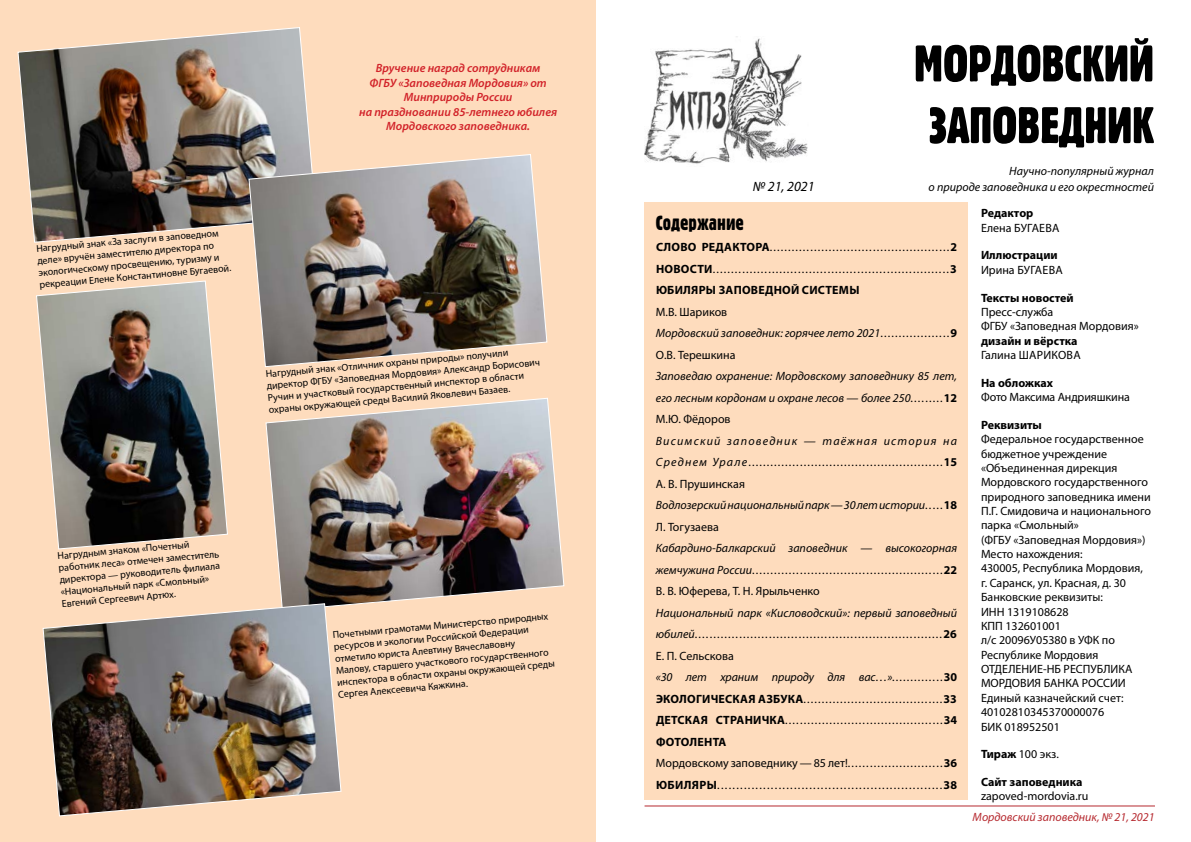
<style>
.page{position:relative;width:1191px;height:842px;background:#fff}
.page>*{position:absolute;margin:0;border:0;box-sizing:border-box;transform-origin:0 0}
.t1{font:50px/61.7px "Bloc Ext Cond C";color:#000;text-align:center}
.t2{font:20px "Bloc Ext Cond C";color:#000}
.t3{font:italic 14px "Myriad Pro";color:#000}
.t4{font:12px/14.4px "Myriad Pro";color:#000}
.t5{font:italic 12px/21.5px "Myriad Pro";color:#000;text-align:justify}
.t6{font:italic 600 12px/14.4px "Myriad Pro";color:#d2232a;text-align:center}
.t7{font:700 12px "Myriad Pro";color:#000}
.t8{font:italic 12px "Myriad Pro";color:#b6292f}
.t9{font:10px/12px "Myriad Pro";color:#000}
.s1{font-weight:700}
.s2{font-style:italic}
.s3{font-style:normal}
.s4{font-weight:700;font-style:normal}
</style>
<div class="page">
<hr style="left:644px;top:805px;width:511px;height:1px;background:#b6292f">
<img style="left:644px;top:36px;width:164px;height:128px">
<div style="left:644px;top:203px;width:324px;height:597px;background:#fedcbd"></div>
<div style="left:0;top:0;width:596px;height:842px;background:#fedcbd"></div>
<img style="left:17px;top:27px;width:294px;height:216px">
<svg style="left:36px;top:280px;width:192px;height:270px"></svg>
<img style="left:248px;top:153px;width:300px;height:214px">
<img style="left:265px;top:397px;width:300px;height:209px">
<img style="left:42px;top:603px;width:300px;height:214px">
<p class="t6" style="left:359px;top:61px;width:199px">Вручение наград сотрудникам<br>ФГБУ «Заповедная Мордовия» от<br>Минприроды России<br>на праздновании 85-летнего юбилея<br>Мордовского заповедника.</p>
<p class="t9" style="left:36px;top:243px;width:194px;rotate:-5deg">Нагрудный знак «За заслуги в заповедном деле» вручён заместителю директора по экологическому просвещению, туризму и рекреации Елене Константиновне Бугаевой.</p>
<p class="t9" style="left:265px;top:368px;width:275px;rotate:-5deg">Нагрудный знак «Отличник охраны природы» получили директор ФГБУ «Заповедная Мордовия» Александр Борисович Ручин и участковый государственный инспектор в области охраны окружающей среды Василий Яковлевич Базаев.</p>
<p class="t9" style="left:57px;top:550px;width:163px;rotate:-5deg">Нагрудным знаком «Почетный работник леса» отмечен заместитель директора — руководитель филиала «Национальный парк «Смольный»<br>Евгений Сергеевич Артюх.</p>
<p class="t9" style="left:332px;top:629px;width:220px;rotate:-5deg">Почетными грамотами Министерство природных ресурсов и экологии Российской Федерации отметило юриста Алевтину Вячеславовну<br>Малову, старшего участкового государственного инспектора в области охраны окружающей среды Сергея Алексеевича Кяжкина.</p>
<h1 class="t1" style="left:914px;top:33px;width:241px">МОРДОВСКИЙ<br>ЗАПОВЕДНИК</h1>
<p class="t5" style="left:928px;top:163px;width:227px;line-height:16.1px;text-align:right">Научно-популярный журнал<br>о природе заповедника и его окрестностей</p>
<p class="t7" style="left:981px;top:205px;width:54px">Редактор</p>
<p class="t4" style="left:981px;top:220px;width:80px">Елена БУГАЕВА</p>
<p class="t7" style="left:981px;top:248px;width:78px">Иллюстрации</p>
<p class="t4" style="left:981px;top:262px;width:83px">Ирина БУГАЕВА</p>
<p class="t7" style="left:981px;top:290px;width:94px">Тексты новостей</p>
<p class="t4" style="left:981px;top:304px;width:159px">Пресс-служба<br>ФГБУ «Заповедная Мордовия»</p>
<p class="t7" style="left:981px;top:333px;width:98px">дизайн и вёрстка</p>
<p class="t4" style="left:981px;top:348px;width:101px">Галина ШАРИКОВА</p>
<p class="t7" style="left:981px;top:375px;width:74px">На обложках</p>
<p class="t4" style="left:981px;top:390px;width:150px">Фото Максима Андрияшкина</p>
<p class="t7" style="left:981px;top:417px;width:62px">Реквизиты</p>
<p class="t4" style="left:981px;top:432px;width:172px">Федеральное государственное бюджетное учреждение «Объединенная дирекция<br>Мордовского государственного природного заповедника имени<br>П.Г. Смидовича и национального парка «Смольный»<br>(ФГБУ «Заповедная Мордовия»)<br>Место нахождения:<br>430005, Республика Мордовия, г. Саранск, ул. Красная, д. 30<br>Банковские реквизиты:<br>ИНН 1319108628<br>КПП 132601001<br>л/с 20096У05380 в УФК по<br>Республике Мордовия<br>ОТДЕЛЕНИЕ-НБ РЕСПУБЛИКА<br>МОРДОВИЯ БАНКА РОССИИ<br>Единый казначейский счет:<br>40102810345370000076<br>БИК 018952501</p>
<p class="t4" style="left:981px;top:747px;width:79px"><span class="s1">Тираж</span> 100 экз.</p>
<p class="t7" style="left:981px;top:774px;width:103px">Cайт заповедника</p>
<p class="t4" style="left:981px;top:789px;width:109px">zapoved-mordovia.ru</p>
<p class="t3" style="left:753px;top:178px;width:63px">№ 21, 2021</p>
<h2 class="t2" style="left:656px;top:211px;width:89px">Содержание</h2>
<p class="t4" style="left:656px;top:236px;width:302px;line-height:21.5px;text-align:justify"><span class="s1">СЛОВО РЕДАКТОРА</span>.................................................<span class="s1">2<br>НОВОСТИ</span>................................................................<span class="s1">3<br>ЮБИЛЯРЫ ЗАПОВЕДНОЙ СИСТЕМЫ</span></p>
<p class="t4" style="left:656px;top:301px;width:303px;line-height:21.5px">М.В. Шариков<br><span class="s2">Мордовский заповедник: горячее лето 2021</span>...................<span class="s1">9<br></span>О.В. Терешкина</p>
<p class="t5" style="left:656px;top:365px;width:303px">Заповедаю охранение: Мордовскому заповеднику 85 лет, его лесным кордонам и охране лесов — более 250<span class="s3">.........</span><span class="s4">12<br></span><span class="s3">М.Ю. Фёдоров</span></p>
<p class="t5" style="left:656px;top:430px;width:303px;text-align:left">Висимский заповедник — таёжная история на Среднем Урале<span class="s3">.....................................................</span><span class="s4">15<br></span><span class="s3">А. В. Прушинская<br></span>Водлозерский национальный парк — 30 лет истории<span class="s3">.....</span><span class="s4">18<br></span><span class="s3">Л. Тогузаева</span></p>
<p class="t4" style="left:656px;top:537px;width:303px;line-height:21.5px;text-align:justify"><span class="s2">Кабардино-Балкарский заповедник — высокогорная жемчужина России</span>....................................................<span class="s1">22<br></span>В. В. Юферева, Т. Н. Ярыльченко</p>
<p class="t4" style="left:656px;top:602px;width:303px;line-height:21.5px"><span class="s2">Национальный парк «Кисловодский»: первый заповедный юбилей</span>...................................................................<span class="s1">26<br></span>Е. П. Сельскова<br><span class="s2">«30 лет храним природу для вас…»</span>..............<span class="s1">30<br>ЭКОЛОГИЧЕСКАЯ АЗБУКА</span>......................................<span class="s1">33<br>ДЕТСКАЯ СТРАНИЧКА</span>...........................................<span class="s1">34<br>ФОТОЛЕНТА<br></span>Мордовскому заповеднику — 85 лет!..........................<span class="s1">36<br>ЮБИЛЯРЫ</span>...........................................................<span class="s1">38</span></p>
<p class="t8" style="left:972px;top:809px;width:183px">Мордовский заповедник, № 21, 2021</p>
</div>
